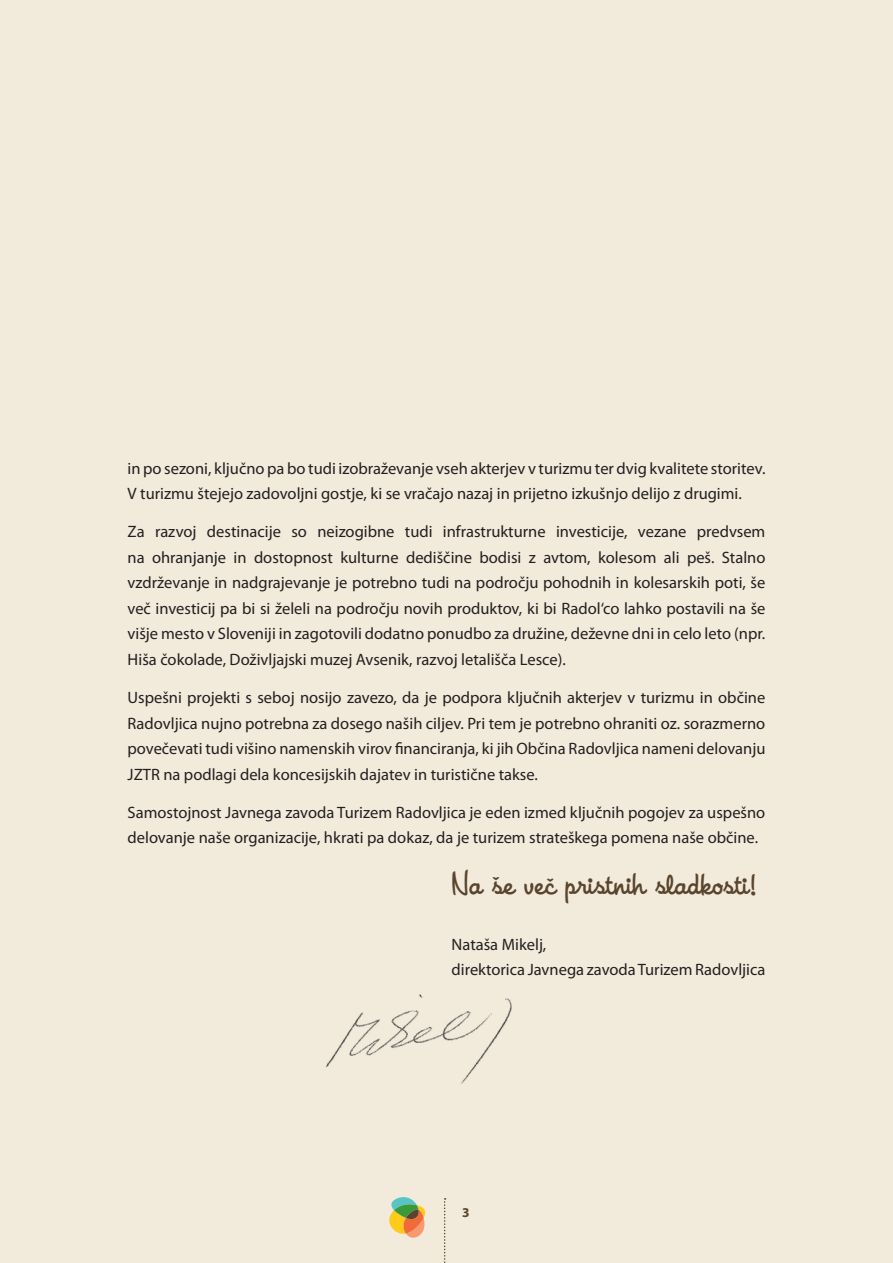
<style>
.page{position:relative;width:893px;height:1263px;background:#f2eadb}
.page>*{position:absolute;margin:0;border:0;box-sizing:border-box;transform-origin:0 0}
.t1{font:31.5px "House A Rama League Night";color:#59452d}
.t2{font:16.5px/25.5px "Myriad Pro";color:#231f20}
.t3{font:700 13.5px "Myriad Pro";color:#59452d}
</style>
<div class="page">
<svg style="left:389px;top:1197px;width:37px;height:41px"></svg>
<svg style="left:444px;top:1198px;width:2px;height:65px"></svg>
<img style="left:326px;top:994px;width:186px;height:90px">
<p class="t2" style="left:128px;top:455px;width:639px">in po sezoni, ključno pa bo tudi izobraževanje vseh akterjev v turizmu ter dvig kvalitete storitev.<br>V turizmu štejejo zadovoljni gostje, ki se vračajo nazaj in prijetno izkušnjo delijo z drugimi.</p>
<p class="t2" style="left:128px;top:519px;width:639px;text-align:justify">Za razvoj destinacije so neizogibne tudi infrastrukturne investicije, vezane predvsem na ohranjanje in dostopnost kulturne dediščine bodisi z avtom, kolesom ali peš. Stalno vzdrževanje in nadgrajevanje je potrebno tudi na področju pohodnih in kolesarskih poti, še več investicij pa bi si želeli na področju novih produktov, ki bi Radol‘co lahko postavili na še višje mesto v Sloveniji in zagotovili dodatno ponudbo za družine, deževne dni in celo leto (npr.<br>Hiša čokolade, Doživljajski muzej Avsenik, razvoj letališča Lesce).</p>
<p class="t2" style="left:128px;top:684px;width:639px;text-align:justify">Uspešni projekti s seboj nosijo zavezo, da je podpora ključnih akterjev v turizmu in občine Radovljica nujno potrebna za dosego naših ciljev. Pri tem je potrebno ohraniti oz. sorazmerno povečevati tudi višino namenskih virov financiranja, ki jih Občina Radovljica nameni delovanju JZTR na podlagi dela koncesijskih dajatev in turistične takse.</p>
<p class="t2" style="left:128px;top:799px;width:639px">Samostojnost Javnega zavoda Turizem Radovljica je eden izmed ključnih pogojev za uspešno delovanje naše organizacije, hkrati pa dokaz, da je turizem strateškega pomena naše občine.</p>
<h1 class="t1" style="left:452px;top:865px;width:307px">Na še več pristnih sladkosti!</h1>
<p class="t2" style="left:452px;top:931px;width:315px">Nataša Mikelj,<br>direktorica Javnega zavoda Turizem Radovljica</p>
<p class="t3" style="left:462px;top:1203px;width:9px">3</p>
</div>
